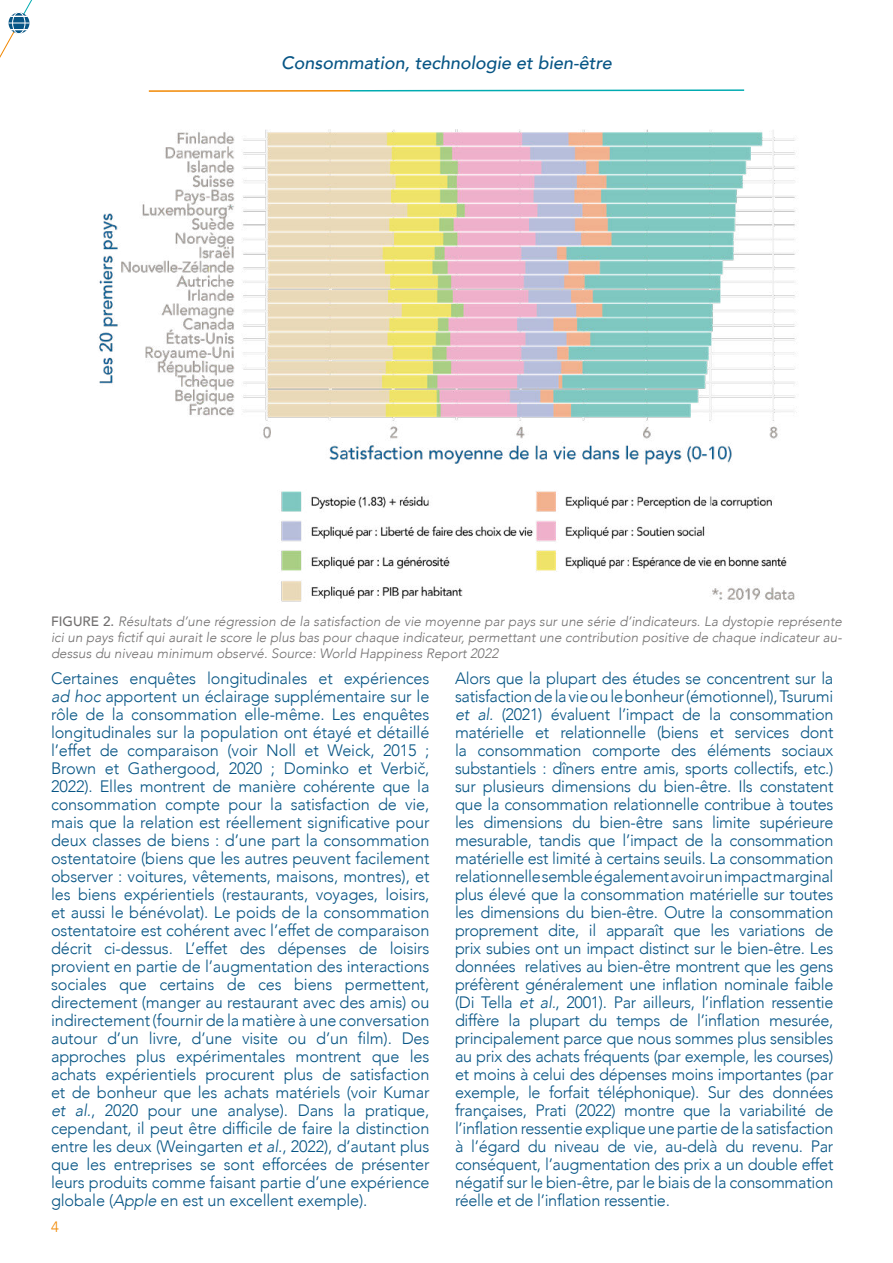
<style>
.page{position:relative;width:893px;height:1263px;background:#fff}
.page>*{position:absolute;margin:0;border:0;box-sizing:border-box;transform-origin:0 0}
.t1{font:italic 500 18px "Avenir";color:#075585}
.t2{font:300 16.5px/18px "Avenir";letter-spacing:-.015em;color:#075585;text-align:justify}
.t3{font:300 15px "Avenir";color:#f18700}
.t4{font:italic 300 13.5px/16.2px "Avenir";color:#716f6f;text-align:justify}
.s1{font-weight:500;font-style:normal}
.s2{font-style:italic}
</style>
<div class="page">
<svg style="left:148px;top:89px;width:597px;height:3px"></svg>
<svg style="left:0;top:0;width:32px;height:58px"></svg>
<img style="left:99px;top:129px;width:698px;height:473px">
<p class="t1" style="left:281px;top:55px;width:332px">Consommation, technologie et bien-être</p>
<p class="t4" style="left:51px;top:613px;width:792px"><span class="s1">FIGURE 2.</span> Résultats d’une régression de la satisfaction de vie moyenne par pays sur une série d’indicateurs. La dystopie représente ici un pays fictif qui aurait le score le plus bas pour chaque indicateur, permettant une contribution positive de chaque indicateur au&shy;dessus du niveau minimum observé. Source: World Happiness Report 2022</p>
<p class="t2" style="left:51px;top:670px;width:380px">Certaines enquêtes longitudinales et expériences <span class="s2">ad hoc</span> apportent un éclairage supplémentaire sur le rôle de la consommation elle-même. Les enquêtes longitudinales sur la population ont étayé et détaillé l’effet de comparaison (voir Noll et Weick, 2015 ; Brown et Gathergood, 2020 ; Dominko et Verbič, 2022). Elles montrent de manière cohérente que la consommation compte pour la satisfaction de vie, mais que la relation est réellement significative pour deux classes de biens : d’une part la consommation ostentatoire (biens que les autres peuvent facilement observer : voitures, vêtements, maisons, montres), et les biens expérientiels (restaurants, voyages, loisirs, et aussi le bénévolat). Le poids de la consommation ostentatoire est cohérent avec l’effet de comparaison décrit ci-dessus. L’effet des dépenses de loisirs provient en partie de l’augmentation des interactions sociales que certains de ces biens permettent, directement (manger au restaurant avec des amis) ou indirectement (fournir de la matière à une conversation autour d’un livre, d’une visite ou d’un film). Des approches plus expérimentales montrent que les achats expérientiels procurent plus de satisfaction et de bonheur que les achats matériels (voir Kumar <span class="s2">et al.</span>, 2020 pour une analyse). Dans la pratique, cependant, il peut être difficile de faire la distinction entre les deux (Weingarten <span class="s2">et al.</span>, 2022), d’autant plus que les entreprises se sont efforcées de présenter leurs produits comme faisant partie d’une expérience globale (<span class="s2">Apple</span> en est un excellent exemple).</p>
<p class="t2" style="left:455px;top:670px;width:380px">Alors que la plupart des études se concentrent sur la satisfaction de la vie ou le bonheur (émotionnel), Tsurumi <span class="s2">et al.</span> (2021) évaluent l’impact de la consommation matérielle et relationnelle (biens et services dont la consommation comporte des éléments sociaux substantiels : dîners entre amis, sports collectifs, etc.) sur plusieurs dimensions du bien-être. Ils constatent que la consommation relationnelle contribue à toutes les dimensions du bien-être sans limite supérieure mesurable, tandis que l’impact de la consommation matérielle est limité à certains seuils. La consommation relationnelle semble également avoir un impact marginal plus élevé que la consommation matérielle sur toutes les dimensions du bien-être. Outre la consommation proprement dite, il apparaît que les variations de prix subies ont un impact distinct sur le bien-être. Les données relatives au bien-être montrent que les gens préfèrent généralement une inflation nominale faible (Di Tella <span class="s2">et al.</span>, 2001). Par ailleurs, l’inflation ressentie diffère la plupart du temps de l’inflation mesurée, principalement parce que nous sommes plus sensibles au prix des achats fréquents (par exemple, les courses) et moins à celui des dépenses moins importantes (par exemple, le forfait téléphonique). Sur des données françaises, Prati (2022) montre que la variabilité de l’inflation ressentie explique une partie de la satisfaction à l’égard du niveau de vie, au-delà du revenu. Par conséquent, l’augmentation des prix a un double effet négatif sur le bien-être, par le biais de la consommation réelle et de l’inflation ressentie.</p>
<p class="t3" style="left:51px;top:1219px;width:9px">4</p>
</div>
